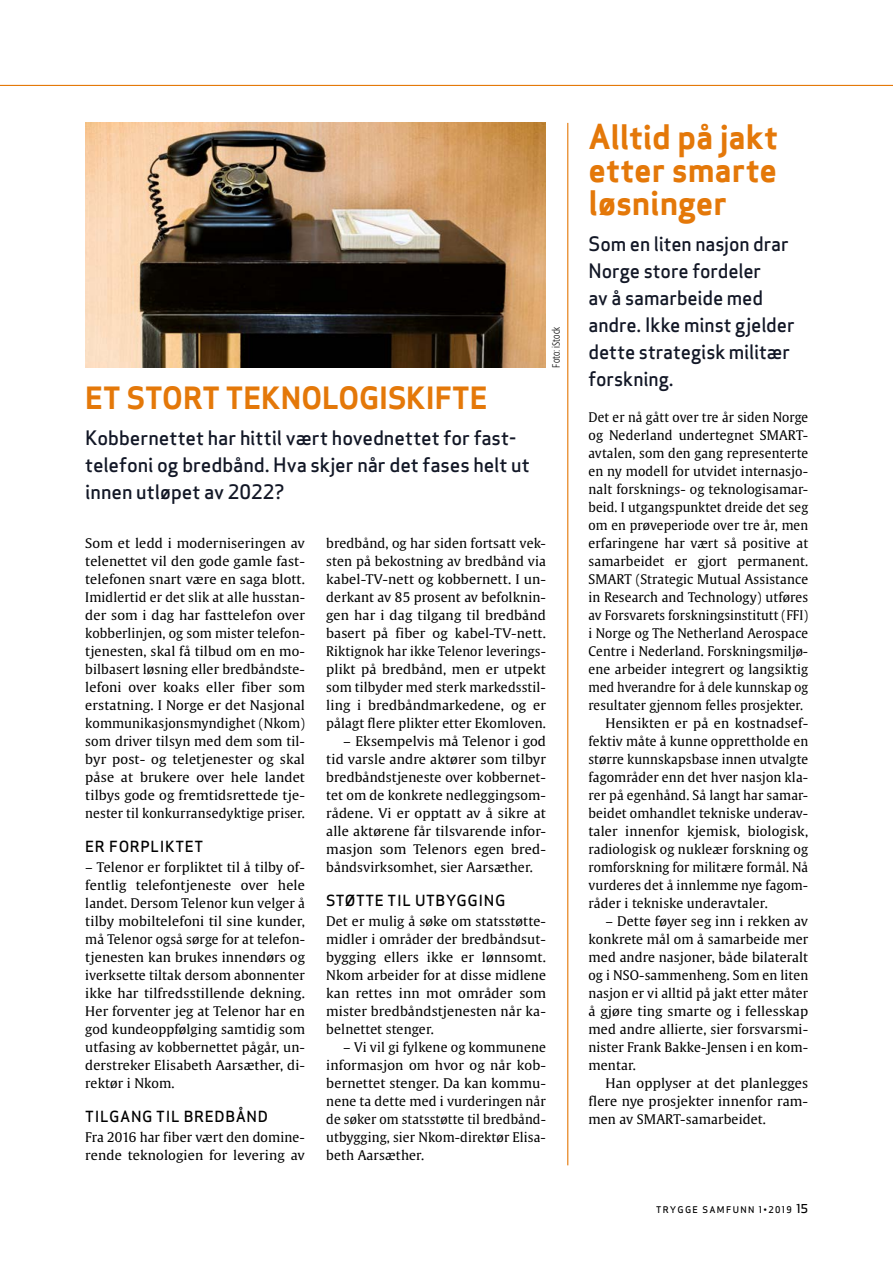
<style>
.page{position:relative;width:893px;height:1263px;background:#fff}
.page>*{position:absolute;margin:0;border:0;box-sizing:border-box;transform-origin:0 0}
.t1{font:33px/33px "Apex Sans Bold T";letter-spacing:-.005em;color:#e47809;text-align:justify}
.t2{font:30px "Apex Sans Bold T";letter-spacing:-.005em;color:#e47809}
.t3{font:19.5px/27px "Apex Sans Medium T";letter-spacing:-.005em;color:#121726}
.t4{font:15px "Apex Sans Medium T";letter-spacing:.04em;color:#000}
.t5{font:13.2px/18px "Gulliver";letter-spacing:.01em;color:#000;text-align:justify}
.t6{font:13.2px "Gulliver";letter-spacing:.01em;color:#000;scale:.96 1}
.t7{font:13.2px "Gulliver";letter-spacing:.01em;color:#000;scale:.93 1}
.t8{font:300 10.5px "Fedra Sans Cond Alt Std";color:#000}
.t9{font:9px "Apex Sans Medium C";letter-spacing:.15em;color:#000}
.s1{font-size:12px}
</style>
<div class="page">
<hr style="left:0;top:85px;width:893px;height:1px;background:#e47809">
<img style="left:85px;top:123px;width:461px;height:245px">
<hr style="left:567px;top:123px;width:1px;height:1042px;background:#e47809">
<h2 class="t2" style="left:85px;top:379px;width:404px">ET STORT TEKNOLOGISKIFTE</h2>
<h3 class="t3" style="left:85px;top:424px;width:446px">Kobbernettet har hittil vært hovednettet for fast&shy;telefoni og bredbånd. Hva skjer når det fases helt ut innen utløpet av 2022?</h3>
<p class="t8" style="left:550px;top:368px;width:43px;rotate:-90deg">Foto: iStock</p>
<p class="t5" style="left:85px;top:534px;width:221px">Som et ledd i moderniseringen av telenettet vil den gode gamle fast&shy;telefonen snart være en saga blott.<br>Imidlertid er det slik at alle husstan&shy;der som i dag har fasttelefon over kobberlinjen, og som mister telefon&shy;tjenesten, skal få tilbud om en mo&shy;bilbasert løsning eller bredbåndste&shy;lefoni over koaks eller fiber som erstatning. I Norge er det Nasjonal kommunikasjonsmyndighet (Nkom) som driver tilsyn med dem som til&shy;byr post- og teletjenester og skal påse at brukere over hele landet tilbys gode og fremtidsrettede tje&shy;nester til konkurransedyktige priser.</p>
<p class="t4" style="left:85px;top:837px;width:119px">ER FORPLIKTET</p>
<p class="t5" style="left:85px;top:858px;width:221px">– Telenor er forpliktet til å tilby of&shy;fentlig telefontjeneste over hele landet. Dersom Telenor kun velger å tilby mobiltelefoni til sine kunder, må Telenor også sørge for at telefon&shy;tjenesten kan brukes innendørs og iverksette tiltak dersom abonnenter ikke har tilfredsstillende dekning.<br>Her forventer jeg at Telenor har en god kundeoppfølging samtidig som utfasing av kobbernettet pågår, un&shy;derstreker Elisabeth Aarsæther, di&shy;rektør i Nkom.</p>
<p class="t4" style="left:85px;top:1107px;width:184px">TILGANG TIL BREDBÅND</p>
<p class="t5" style="left:85px;top:1128px;width:221px">Fra 2016 har fiber vært den domine&shy;rende teknologien for levering av</p>
<p class="t5" style="left:326px;top:534px;width:221px">bredbånd, og har siden fortsatt vek&shy;sten på bekostning av bredbånd via kabel-TV-nett og kobbernett. I un&shy;derkant av 85 prosent av befolknin&shy;gen har i dag tilgang til bredbånd basert på fiber og kabel-TV-nett.<br>Riktignok har ikke Telenor leverings&shy;plikt på bredbånd, men er utpekt som tilbyder med sterk markedsstil&shy;ling i bredbåndmarkedene, og er pålagt flere plikter etter Ekomloven.</p>
<p class="t5" style="left:326px;top:732px;width:221px;text-indent:17px">– Eksempelvis må Telenor i god tid varsle andre aktører som tilbyr bredbåndstjeneste over kobbernet&shy;tet om de konkrete nedleggingsom&shy;rådene. Vi er opptatt av å sikre at alle aktørene får tilsvarende infor&shy;masjon som Telenors egen bred&shy;båndsvirksomhet, sier Aarsæther.</p>
<p class="t4" style="left:326px;top:891px;width:181px">STØTTE TIL UTBYGGING</p>
<p class="t5" style="left:326px;top:912px;width:221px">Det er mulig å søke om statsstøtte&shy;midler i områder der bredbåndsut&shy;bygging ellers ikke er lønnsomt.<br>Nkom arbeider for at disse midlene kan rettes inn mot områder som mister bredbåndstjenesten når ka&shy;belnettet stenger.</p>
<p class="t5" style="left:326px;top:1038px;width:221px;text-indent:17px">– Vi vil gi fylkene og kommunene informasjon om hvor og når kob&shy;bernettet stenger. Da kan kommu&shy;nene ta dette med i vurderingen når de søker om statsstøtte til bredbånd&shy;utbygging, sier Nkom-direktør Elisa&shy;beth Aarsæther.</p>
<h1 class="t1" style="left:588px;top:120px;width:191px">Alltid på jakt etter smarte løsninger</h1>
<h3 class="t3" style="left:588px;top:230px;width:208px">Som en liten nasjon drar<br>Norge store fordeler<br>av å samarbeide med andre. Ikke minst gjelder dette strategisk militær forskning.</h3>
<p class="t6" style="left:588px;top:408px;width:230px">Det er nå gått over tre år siden Norge</p>
<p class="t5" style="left:588px;top:426px;width:221px">og Nederland undertegnet SMART-</p>
<p class="t5" style="left:588px;top:444px;width:221px">avtalen, som den gang representerte</p>
<p class="t5" style="left:588px;top:462px;width:221px">en ny modell for utvidet internasjo-</p>
<p class="t5" style="left:588px;top:480px;width:221px">nalt forsknings- og teknologisamar-</p>
<p class="t6" style="left:588px;top:498px;width:230px">beid. I utgangspunktet dreide det seg</p>
<p class="t5" style="left:588px;top:516px;width:221px">om en prøveperiode over tre år, men</p>
<p class="t5" style="left:588px;top:534px;width:221px">erfaringene har vært så positive at</p>
<p class="t5" style="left:588px;top:552px;width:221px">samarbeidet er gjort permanent.</p>
<p class="t5" style="left:588px;top:570px;width:221px">SMART (Strategic Mutual Assistance</p>
<p class="t5" style="left:588px;top:588px;width:221px">in Research and Technology) utføres</p>
<p class="t6" style="left:588px;top:606px;width:230px">av Forsvarets forskningsinstitutt (FFI)</p>
<p class="t6" style="left:588px;top:624px;width:230px">i Norge og The Netherland Aerospace</p>
<p class="t6" style="left:588px;top:642px;width:230px">Centre i Nederland. Forskningsmiljø-</p>
<p class="t5" style="left:588px;top:660px;width:221px">ene arbeider integrert og langsiktig</p>
<p class="t7" style="left:588px;top:678px;width:238px">med hverandre for å dele kunnskap og</p>
<p class="t6" style="left:588px;top:696px;width:225px">resultater gjennom felles prosjekter.</p>
<p class="t5" style="left:605px;top:714px;width:204px">Hensikten er på en kostnadsef-</p>
<p class="t5" style="left:588px;top:732px;width:221px">fektiv måte å kunne opprettholde en</p>
<p class="t5" style="left:588px;top:750px;width:221px">større kunnskapsbase innen utvalgte</p>
<p class="t5" style="left:588px;top:768px;width:221px">fagområder enn det hver nasjon kla-</p>
<p class="t5" style="left:588px;top:786px;width:221px">rer på egenhånd. Så langt har samar-</p>
<p class="t5" style="left:588px;top:804px;width:221px">beidet omhandlet tekniske underav-</p>
<p class="t5" style="left:588px;top:822px;width:221px">taler innenfor kjemisk, biologisk,</p>
<p class="t5" style="left:588px;top:840px;width:221px">radiologisk og nukleær forskning og</p>
<p class="t6" style="left:588px;top:858px;width:230px">romforskning for militære formål. Nå</p>
<p class="t5" style="left:588px;top:876px;width:221px">vurderes det å innlemme nye fagom-</p>
<p class="t5" style="left:588px;top:894px;width:181px">råder i tekniske underavtaler.</p>
<p class="t5" style="left:588px;top:912px;width:221px;text-indent:17px">– Dette føyer seg inn i rekken av konkrete mål om å samarbeide mer med andre nasjoner, både bilateralt og i NSO-sammenheng. Som en liten nasjon er vi alltid på jakt etter måter å gjøre ting smarte og i fellesskap med andre allierte, sier forsvarsmi&shy;nister Frank Bakke-Jensen i en kom&shy;mentar.</p>
<p class="t5" style="left:588px;top:1074px;width:221px;text-indent:17px">Han opplyser at det planlegges flere nye prosjekter innenfor ram&shy;men av SMART-samarbeidet.</p>
<p class="t9" style="left:656px;top:1204px;width:153px">TRYGGE SAMFUNN 1•2019 <span class="s1">15</span></p>
</div>
